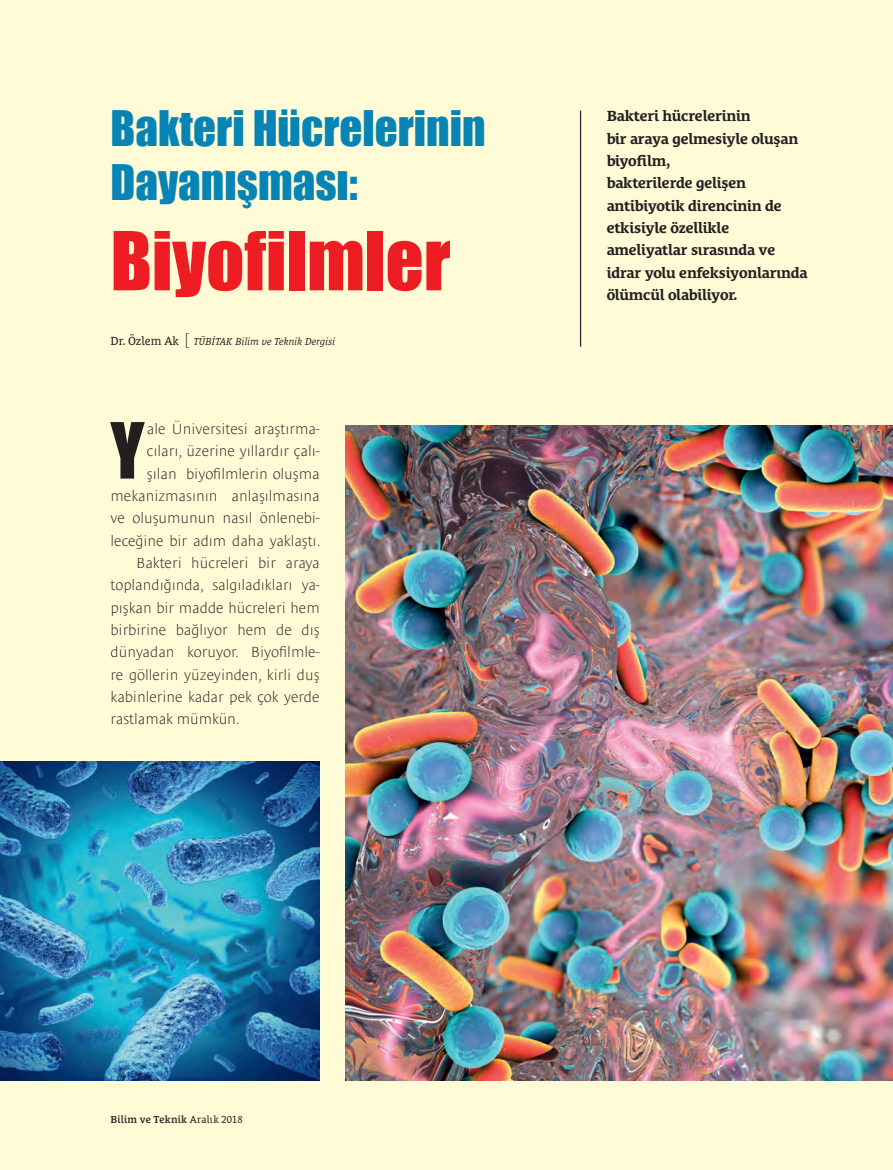
<style>
.page{position:relative;width:893px;height:1170px;background:#fff}
.page>*{position:absolute;margin:0;border:0;box-sizing:border-box;transform-origin:0 0}
.t1{font:75px "Impact";color:#ee1d23}
.t2{font:71.4px "Impact";color:#231f20}
.t3{font:45px/54px "Impact";color:#0584b5}
.t4{font:300 expanded 15px "Le Monde Sans Pro";letter-spacing:-.005em;color:#231f20}
.t5{font:700 15px/22.4px "Le Monde Courrier Pro";letter-spacing:-.015em;color:#231f20}
.t6{font:italic 10.35px "Le Monde Courrier Pro";color:#231f20}
.t7{font:600 10.35px "Le Monde Courrier Pro";letter-spacing:.01em;color:#231f20}
.s1{font-style:normal;font-size:12px}
.s2{font-family:"Le Monde Sans Pro";font-weight:300;font-style:normal;font-stretch:expanded;font-size:16.2px}
.s3{font-weight:400}
</style>
<div class="page">
<div style="left:0;top:0;width:893px;height:1169px;background:#fffbd6"></div>
<hr style="left:580px;top:111px;width:1px;height:236px;background:#231f20">
<img style="left:345px;top:425px;width:548px;height:655px">
<img style="left:0;top:761px;width:320px;height:319px">
<h3 class="t3" style="left:111px;top:100px;width:377px">Bakteri Hücrelerinin<br>Dayanışması:</h3>
<h1 class="t1" style="left:111px;top:203px;width:342px">Biyofilmler</h1>
<p class="t6" style="left:111px;top:333px;width:226px"><span class="s1">Dr. Özlem Ak</span> <span class="s2">[</span> TÜBİTAK Bilim ve Teknik Dergisi</p>
<h2 class="t2" style="left:111px;top:395px;width:35px">Y</h2>
<p class="t4" style="left:147px;top:417px;width:174px">ale Üniversitesi araştırma-</p>
<p class="t4" style="left:147px;top:439px;width:174px">cıları, üzerine yıllardır çalı-</p>
<p class="t4" style="left:147px;top:461px;width:174px">şılan biyofilmlerin oluşma</p>
<p class="t4" style="left:111px;top:484px;width:211px">mekanizmasının anlaşılmasına</p>
<p class="t4" style="left:111px;top:506px;width:211px">ve oluşumunun nasıl önlenebi-</p>
<p class="t4" style="left:111px;top:528px;width:211px">leceğine bir adım daha yaklaştı.</p>
<p class="t4" style="left:136px;top:551px;width:185px">Bakteri hücreleri bir araya</p>
<p class="t4" style="left:111px;top:573px;width:211px">toplandığında, salgıladıkları ya-</p>
<p class="t4" style="left:111px;top:595px;width:211px">pışkan bir madde hücreleri hem</p>
<p class="t4" style="left:111px;top:618px;width:211px">birbirine bağlıyor hem de dış</p>
<p class="t4" style="left:111px;top:640px;width:211px">dünyadan koruyor. Biyofilmle-</p>
<p class="t4" style="left:111px;top:662px;width:211px">re göllerin yüzeyinden, kirli duş</p>
<p class="t4" style="left:111px;top:684px;width:211px">kabinlerine kadar pek çok yerde</p>
<p class="t4" style="left:111px;top:707px;width:131px">rastlamak mümkün.</p>
<p class="t5" style="left:607px;top:103px;width:202px">Bakteri hücrelerinin<br>bir araya gelmesiyle oluşan biyofilm,<br>bakterilerde gelişen antibiyotik direncinin de etkisiyle özellikle ameliyatlar sırasında ve idrar yolu enfeksiyonlarında ölümcül olabiliyor.</p>
<p class="t7" style="left:111px;top:1110px;width:134px">Bilim ve Teknik <span class="s3">Aralık 2018</span></p>
</div>
